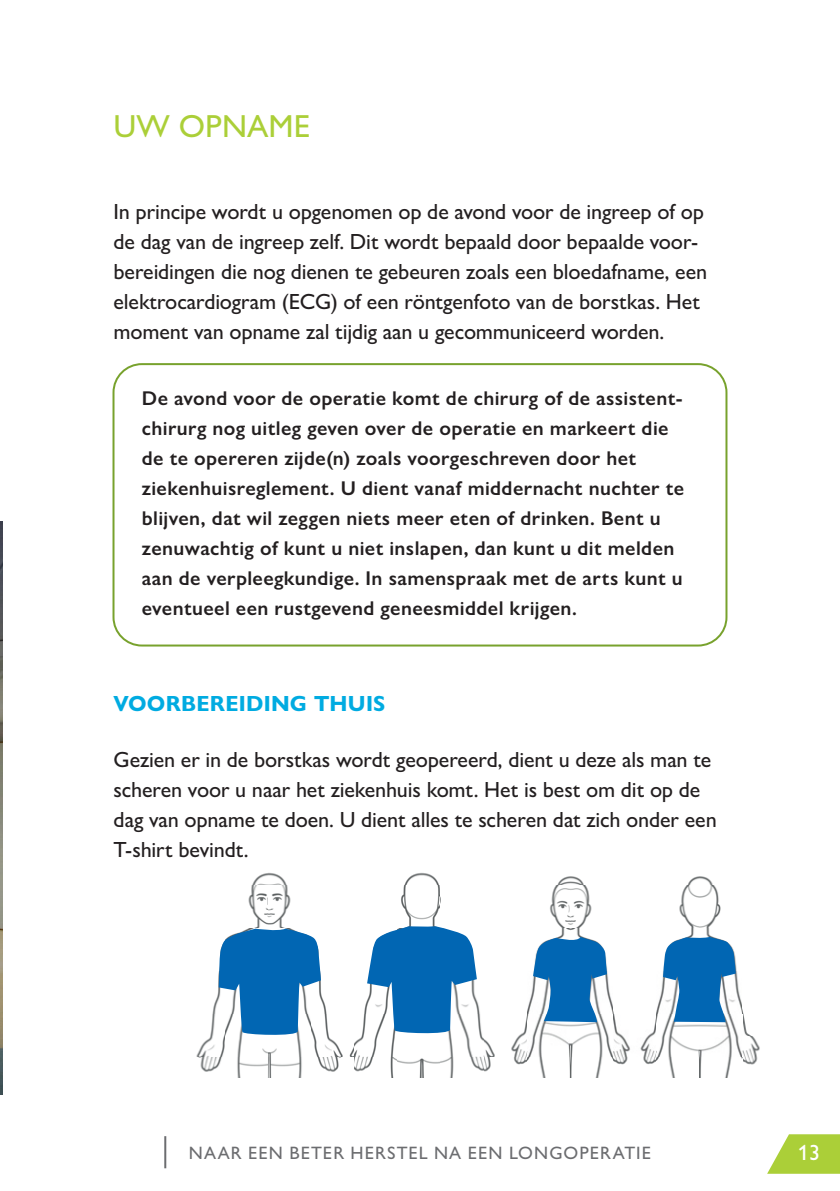
<style>
.page{position:relative;width:840px;height:1191px;background:#fff}
.page>*{position:absolute;margin:0;border:0;box-sizing:border-box;transform-origin:0 0}
.t1{font:500 32px "Gill Sans Nova";color:#abcf38}
.t2{font:500 22px/30px "Gill Sans Nova";letter-spacing:-.01em;color:#231f20}
.t3{font:700 22px "Gill Sans Nova";letter-spacing:.01em;color:#00abe1}
.t4{font:500 22px "Gill Sans Nova";color:#fff}
.t5{font:600 20px/30px "Gill Sans Nova";letter-spacing:.02em;color:#231f20}
.t6{font:500 18px "Gill Sans Nova";letter-spacing:.055em;color:#6c6d70}
</style>
<div class="page">
<hr style="left:164px;top:1136px;width:2px;height:32px;background:#6c6d70">
<svg style="left:767px;top:1134px;width:72px;height:39px"></svg>
<img style="left:196px;top:872px;width:564px;height:205px">
<svg style="left:532px;top:936px;width:74px;height:86px"></svg>
<svg style="left:218px;top:928px;width:103px;height:108px"></svg>
<svg style="left:367px;top:926px;width:109px;height:109px"></svg>
<svg style="left:662px;top:936px;width:73px;height:86px"></svg>
<img style="left:0;top:521px;width:2px;height:573px">
<div style="left:112px;top:363px;width:615px;height:283px;border:2px solid #78a22d;border-radius:28px"></div>
<h1 class="t1" style="left:113px;top:106px;width:198px">UW OPNAME</h1>
<p class="t2" style="left:113px;top:196px;width:595px">In principe wordt u opgenomen op de avond voor de ingreep of op de dag van de ingreep zelf. Dit wordt bepaald door bepaalde voor&shy;bereidingen die nog dienen te gebeuren zoals een bloedafname, een elektrocardiogram (ECG) of een röntgenfoto van de borstkas. Het moment van opname zal tijdig aan u gecommuniceerd worden.</p>
<p class="t5" style="left:142px;top:383px;width:543px">De avond voor de operatie komt de chirurg of de assistent&shy;chirurg nog uitleg geven over de operatie en markeert die de te opereren zijde(n) zoals voorgeschreven door het ziekenhuisreglement. U dient vanaf middernacht nuchter te blijven, dat wil zeggen niets meer eten of drinken. Bent u zenuwachtig of kunt u niet inslapen, dan kunt u dit melden aan de verpleegkundige. In samenspraak met de arts kunt u eventueel een rustgevend geneesmiddel krijgen.</p>
<p class="t3" style="left:113px;top:690px;width:273px">VOORBEREIDING THUIS</p>
<p class="t2" style="left:113px;top:744px;width:604px">Gezien er in de borstkas wordt geopereerd, dient u deze als man te scheren voor u naar het ziekenhuis komt. Het is best om dit op de dag van opname te doen. U dient alles te scheren dat zich onder een T-shirt bevindt.</p>
<p class="t6" style="left:189px;top:1141px;width:463px">NAAR EEN BETER HERSTEL NA EEN LONGOPERATIE</p>
<p class="t4" style="left:797px;top:1138px;width:23px">13</p>
</div>
